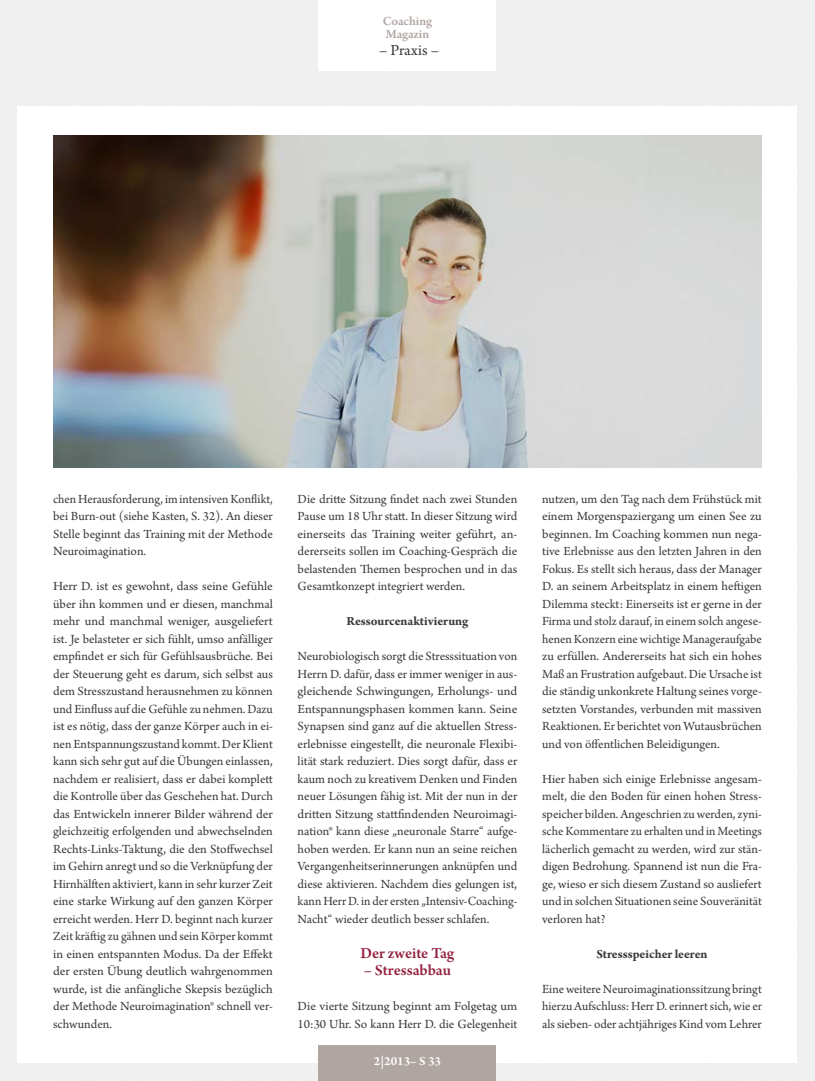
<style>
.page{position:relative;width:815px;height:1081px;background:#fff}
.page>*{position:absolute;margin:0;border:0;box-sizing:border-box;transform-origin:0 0}
.t1{font:600 16.25px "Arno Pro";letter-spacing:-.005em;color:#942341}
.t2{font:16.25px "Arno Pro";letter-spacing:.01em;color:#3a3a39}
.t3{font:13.12px/17.5px "Arno Pro";color:#3a3a39;text-align:justify}
.t4{font:700 13.12px "Arno Pro";letter-spacing:-.005em;color:#3a3a39}
.t5{font:600 13.12px/13.1px "Arno Pro";letter-spacing:-.005em;color:#afa6a2}
.t6{font:600 13.12px "Arno Pro";color:#fff}
</style>
<div class="page">
<img style="left:54px;top:135px;width:707px;height:332px">
<div style="left:319px;top:1045px;width:177px;height:36px;background:#afa6a2"></div>
<p class="t5" style="left:383px;top:15px;width:51px">Coaching<br>Magazin</p>
<p class="t2" style="left:379px;top:41px;width:61px">– Praxis –</p>
<p class="t3" style="left:53px;top:491px;width:221px">chen Herausforderung, im intensiven Konflikt, bei Burn-out (siehe Kasten, S. 32). An dieser Stelle beginnt das Training mit der Methode Neuroimagination.</p>
<p class="t3" style="left:53px;top:578px;width:221px">Herr D. ist es gewohnt, dass seine Gefühle über ihn kommen und er diesen, manchmal mehr und manchmal weniger, ausgeliefert ist. Je belasteter er sich fühlt, umso anfälliger empfindet er sich für Gefühlsausbrüche. Bei der Steuerung geht es darum, sich selbst aus dem Stresszustand herausnehmen zu können und Einfluss auf die Gefühle zu nehmen. Dazu ist es nötig, dass der ganze Körper auch in ei&shy;nen Entspannungszustand kommt. Der Klient kann sich sehr gut auf die Übungen einlassen, nachdem er realisiert, dass er dabei komplett die Kontrolle über das Geschehen hat. Durch das Entwickeln innerer Bilder während der gleichzeitig erfolgenden und abwechselnden Rechts-Links-Taktung, die den Stoffwechsel im Gehirn anregt und so die Verknüpfung der Hirnhälften aktiviert, kann in sehr kurzer Zeit eine starke Wirkung auf den ganzen Körper erreicht werden. Herr D. beginnt nach kurzer Zeit kräftig zu gähnen und sein Körper kommt in einen entspannten Modus. Da der Effekt der ersten Übung deutlich wahrgenommen wurde, ist die anfängliche Skepsis bezüglich der Methode Neuroimagination® schnell ver&shy;schwunden.</p>
<p class="t3" style="left:298px;top:491px;width:221px">Die dritte Sitzung findet nach zwei Stunden Pause um 18 Uhr statt. In dieser Sitzung wird einerseits das Training weiter geführt, an&shy;dererseits sollen im Coaching-Gespräch die belastenden Themen besprochen und in das Gesamtkonzept integriert werden.</p>
<p class="t4" style="left:347px;top:614px;width:123px">Ressourcenaktivierung</p>
<p class="t3" style="left:298px;top:648px;width:221px">Neurobiologisch sorgt die Stresssituation von Herrn D. dafür, dass er immer weniger in aus&shy;gleichende Schwingungen, Erholungs- und Entspannungsphasen kommen kann. Seine Synapsen sind ganz auf die aktuellen Stress&shy;erlebnisse eingestellt, die neuronale Flexibi&shy;lität stark reduziert. Dies sorgt dafür, dass er kaum noch zu kreativem Denken und Finden neuer Lösungen fähig ist. Mit der nun in der dritten Sitzung stattfindenden Neuroimagi&shy;nation® kann diese „neuronale Starre“ aufge&shy;hoben werden. Er kann nun an seine reichen Vergangenheitserinnerungen anknüpfen und diese aktivieren. Nachdem dies gelungen ist, kann Herr D. in der ersten „Intensiv-Coaching-Nacht“ wieder deutlich besser schlafen.</p>
<p class="t1" style="left:361px;top:943px;width:95px">Der zweite Tag</p>
<p class="t1" style="left:364px;top:961px;width:89px">– Stressabbau</p>
<p class="t3" style="left:298px;top:998px;width:221px">Die vierte Sitzung beginnt am Folgetag um<br>10:30 Uhr. So kann Herr D. die Gelegenheit</p>
<p class="t6" style="left:374px;top:1053px;width:69px">2|2013– S 33</p>
<p class="t3" style="left:542px;top:491px;width:221px">nutzen, um den Tag nach dem Frühstück mit einem Morgenspaziergang um einen See zu beginnen. Im Coaching kommen nun nega&shy;tive Erlebnisse aus den letzten Jahren in den Fokus. Es stellt sich heraus, dass der Manager D. an seinem Arbeitsplatz in einem heftigen Dilemma steckt: Einerseits ist er gerne in der Firma und stolz darauf, in einem solch angese&shy;henen Konzern eine wichtige Manageraufgabe zu erfüllen. Andererseits hat sich ein hohes Maß an Frustration aufgebaut. Die Ursache ist die ständig unkonkrete Haltung seines vorge&shy;setzten Vorstandes, verbunden mit massiven Reaktionen. Er berichtet von Wutausbrüchen und von öffentlichen Beleidigungen.</p>
<p class="t3" style="left:542px;top:771px;width:221px">Hier haben sich einige Erlebnisse angesam&shy;melt, die den Boden für einen hohen Stress&shy;speicher bilden. Angeschrien zu werden, zyni&shy;sche Kommentare zu erhalten und in Meetings lächerlich gemacht zu werden, wird zur stän&shy;digen Bedrohung. Spannend ist nun die Fra&shy;ge, wieso er sich diesem Zustand so ausliefert und in solchen Situationen seine Souveränität verloren hat?</p>
<p class="t4" style="left:596px;top:946px;width:113px">Stressspeicher leeren</p>
<p class="t3" style="left:542px;top:981px;width:221px">Eine weitere Neuroimaginationssitzung bringt hierzu Aufschluss: Herr D. erinnert sich, wie er als sieben- oder achtjähriges Kind vom Lehrer</p>
</div>
